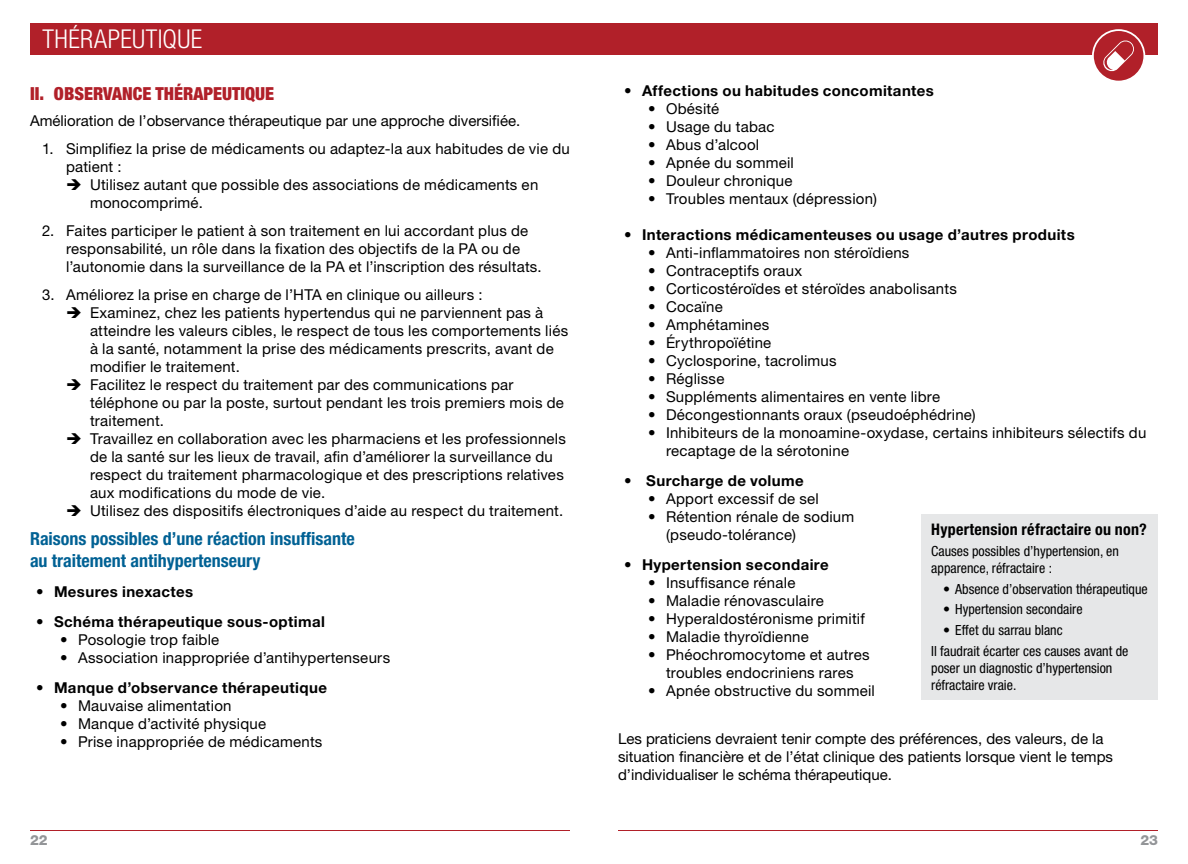
<style>
.page{position:relative;width:1188px;height:864px;background:#fff}
.page>*{position:absolute;margin:0;border:0;box-sizing:border-box;transform-origin:0 0}
.t1{font:300 condensed 26px "Helvetica Neue LT Std";letter-spacing:.015em;color:#fff}
.t2{font:700 condensed 18px/21.6px "Helvetica Neue LT Std";color:#006194}
.t3{font:900 condensed 18px "Helvetica Neue LT Std";color:#b12029}
.t4{font:700 condensed 16px "Helvetica Neue LT Std";letter-spacing:.015em;color:#000}
.t5{font:15px/18px "Helvetica Neue LT Std";letter-spacing:.015em;color:#000}
.t6{font:700 15px "Helvetica Neue LT Std";letter-spacing:.025em;color:#000}
.t7{font:condensed 14px/16.8px "Helvetica Neue LT Std";color:#000}
.t8{font:800 14px "Helvetica Neue LT Std";color:#939598}
</style>
<div class="page">
<hr style="left:30px;top:830px;width:540px;height:1px;background:#b12029">
<hr style="left:618px;top:830px;width:540px;height:1px;background:#b12029">
<div style="left:30px;top:23px;width:1128px;height:32px;background:#b12029"></div>
<div style="left:921px;top:514px;width:237px;height:186px;background:#e6e7e8"></div>
<div style="left:1093px;top:30px;width:51px;height:52px;background:#b12029;border-radius:50%"></div>
<svg style="left:1103px;top:40px;width:31px;height:32px"></svg>
<div style="left:1092px;top:29px;width:53px;height:53px;border:2px solid #fff;border-radius:50%"></div>
<h1 class="t1" style="left:42px;top:24px;width:161px">THÉRAPEUTIQUE</h1>
<p class="t3" style="left:30px;top:82px;width:246px">II. OBSERVANCE THÉRAPEUTIQUE</p>
<p class="t5" style="left:30px;top:111px;width:492px">Amélioration de l’observance thérapeutique par une approche diversifiée.</p>
<p class="t5" style="left:42px;top:139px;width:529px">1. Simplifiez la prise de médicaments ou adaptez-la aux habitudes de vie du</p>
<p class="t5" style="left:66px;top:157px;width:57px">patient :</p>
<p class="t5" style="left:90px;top:175px;width:450px">Utilisez autant que possible des associations de médicaments en</p>
<p class="t5" style="left:90px;top:193px;width:114px">monocomprimé.</p>
<p class="t5" style="left:66px;top:221px;width:477px;text-indent:-24px">2. Faites participer le patient à son traitement en lui accordant plus de responsabilité, un rôle dans la fixation des objectifs de la PA ou de l’autonomie dans la surveillance de la PA et l’inscription des résultats.</p>
<p class="t5" style="left:90px;top:285px;width:480px;text-indent:-48px">3. Améliorez la prise en charge de l’HTA en clinique ou ailleurs :<br>Examinez, chez les patients hypertendus qui ne parviennent pas à atteindre les valeurs cibles, le respect de tous les comportements liés à la santé, notamment la prise des médicaments prescrits, avant de modifier le traitement.<br>Facilitez le respect du traitement par des communications par téléphone ou par la poste, surtout pendant les trois premiers mois de traitement.<br>Travaillez en collaboration avec les pharmaciens et les professionnels de la santé sur les lieux de travail, afin d’améliorer la surveillance du respect du traitement pharmacologique et des prescriptions relatives aux modifications du mode de vie.<br>Utilisez des dispositifs électroniques d’aide au respect du traitement.</p>
<p class="t2" style="left:30px;top:528px;width:326px">Raisons possibles d’une réaction insuffisante au traitement antihypertenseury</p>
<p class="t6" style="left:36px;top:582px;width:159px">• Mesures inexactes</p>
<p class="t6" style="left:36px;top:612px;width:290px">• Schéma thérapeutique sous-optimal</p>
<p class="t5" style="left:60px;top:630px;width:161px">• Posologie trop faible</p>
<p class="t5" style="left:60px;top:648px;width:332px">• Association inappropriée d’antihypertenseurs</p>
<p class="t6" style="left:36px;top:678px;width:292px">• Manque d’observance thérapeutique</p>
<p class="t5" style="left:60px;top:696px;width:173px">• Mauvaise alimentation</p>
<p class="t5" style="left:60px;top:714px;width:208px">• Manque d’activité physique</p>
<p class="t5" style="left:60px;top:732px;width:264px">• Prise inappropriée de médicaments</p>
<p class="t6" style="left:624px;top:81px;width:311px">• Affections ou habitudes concomitantes</p>
<p class="t5" style="left:648px;top:99px;width:73px">• Obésité</p>
<p class="t5" style="left:648px;top:117px;width:128px">• Usage du tabac</p>
<p class="t5" style="left:648px;top:135px;width:113px">• Abus d’alcool</p>
<p class="t5" style="left:648px;top:153px;width:147px">• Apnée du sommeil</p>
<p class="t5" style="left:648px;top:171px;width:146px">• Douleur chronique</p>
<p class="t5" style="left:648px;top:189px;width:230px">• Troubles mentaux (dépression)</p>
<p class="t6" style="left:624px;top:225px;width:452px">• Interactions médicamenteuses ou usage d’autres produits</p>
<p class="t5" style="left:648px;top:243px;width:263px">• Anti-inflammatoires non stéroïdiens</p>
<p class="t5" style="left:648px;top:261px;width:156px">• Contraceptifs oraux</p>
<p class="t5" style="left:648px;top:279px;width:310px">• Corticostéroïdes et stéroïdes anabolisants</p>
<p class="t5" style="left:648px;top:297px;width:76px">• Cocaïne</p>
<p class="t5" style="left:648px;top:315px;width:123px">• Amphétamines</p>
<p class="t5" style="left:648px;top:333px;width:125px">• Érythropoïétine</p>
<p class="t5" style="left:648px;top:351px;width:190px">• Cyclosporine, tacrolimus</p>
<p class="t5" style="left:648px;top:369px;width:78px">• Réglisse</p>
<p class="t5" style="left:648px;top:387px;width:294px">• Suppléments alimentaires en vente libre</p>
<p class="t5" style="left:648px;top:405px;width:329px">• Décongestionnants oraux (pseudoéphédrine)</p>
<p class="t5" style="left:666px;top:423px;width:482px;text-indent:-18px">• Inhibiteurs de la monoamine-oxydase, certains inhibiteurs sélectifs du recaptage de la sérotonine</p>
<p class="t6" style="left:624px;top:471px;width:181px">• Surcharge de volume</p>
<p class="t5" style="left:648px;top:489px;width:172px">• Apport excessif de sel</p>
<p class="t5" style="left:666px;top:507px;width:190px;text-indent:-18px">• Rétention rénale de sodium (pseudo-tolérance)</p>
<p class="t6" style="left:624px;top:555px;width:206px">• Hypertension secondaire</p>
<p class="t5" style="left:648px;top:573px;width:149px">• Insuffisance rénale</p>
<p class="t5" style="left:648px;top:591px;width:178px">• Maladie rénovasculaire</p>
<p class="t5" style="left:648px;top:609px;width:218px">• Hyperaldostéronisme primitif</p>
<p class="t5" style="left:648px;top:627px;width:162px">• Maladie thyroïdienne</p>
<p class="t5" style="left:648px;top:645px;width:223px;text-align:center">• Phéochromocytome et autres troubles endocriniens rares</p>
<p class="t5" style="left:648px;top:681px;width:228px">• Apnée obstructive du sommeil</p>
<p class="t5" style="left:618px;top:729px;width:497px">Les praticiens devraient tenir compte des préférences, des valeurs, de la situation financière et de l’état clinique des patients lorsque vient le temps d’individualiser le schéma thérapeutique.</p>
<p class="t4" style="left:931px;top:520px;width:217px">Hypertension réfractaire ou non?</p>
<p class="t7" style="left:931px;top:543px;width:189px">Causes possibles d’hypertension, en apparence, réfractaire :</p>
<p class="t7" style="left:943px;top:580px;width:206px">• Absence d’observation thérapeutique</p>
<p class="t7" style="left:943px;top:601px;width:141px">• Hypertension secondaire</p>
<p class="t7" style="left:931px;top:620px;width:199px;line-height:20.8px;text-indent:12px">• Effet du sarrau blanc<br>Il faudrait écarter ces causes avant de</p>
<p class="t7" style="left:931px;top:659px;width:183px">poser un diagnostic d’hypertension réfractaire vraie.</p>
<p class="t8" style="left:30px;top:832px;width:19px">22</p>
<p class="t8" style="left:1140px;top:832px;width:19px">23</p>
</div>
